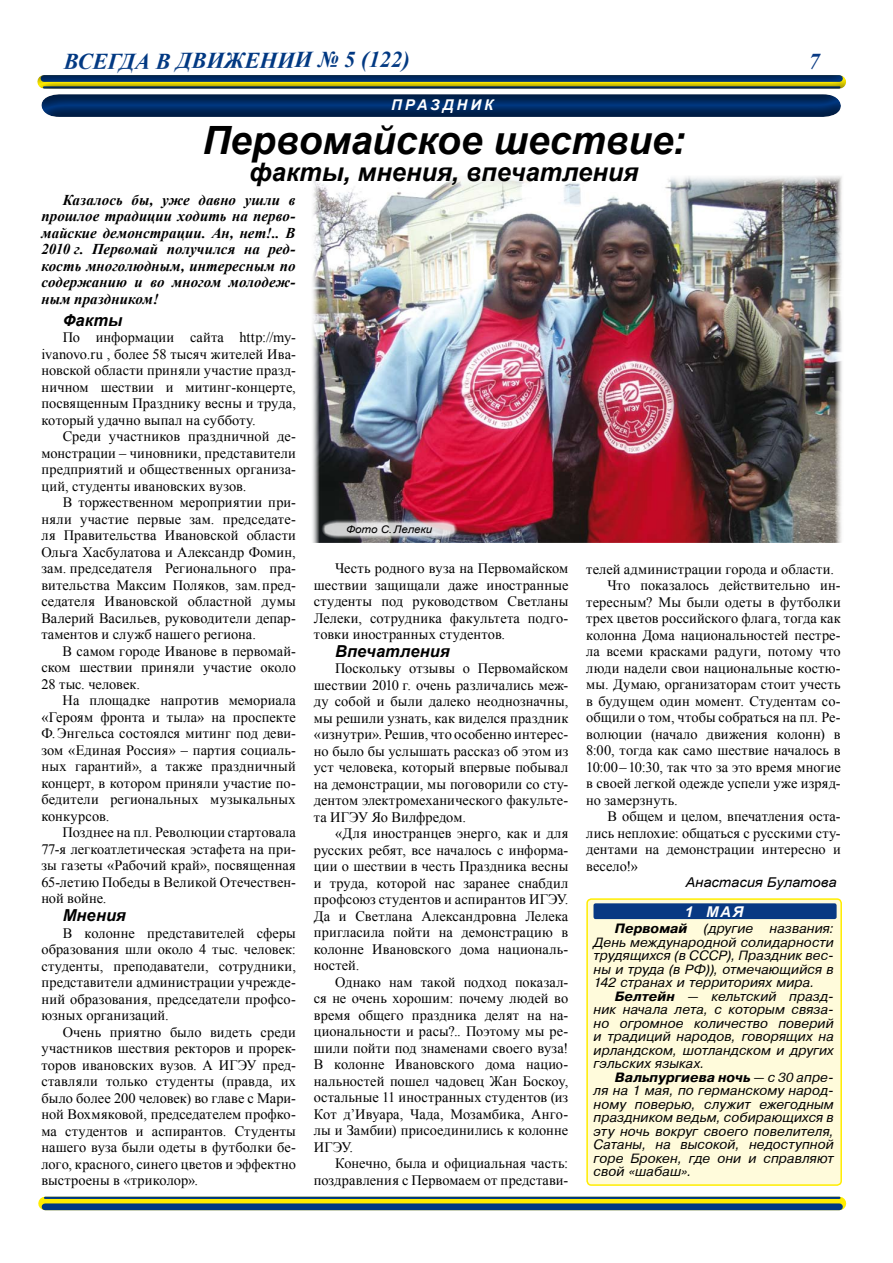
<style>
.page{position:relative;width:893px;height:1263px;background:#fff}
.page>*{position:absolute;margin:0;border:0;box-sizing:border-box;transform-origin:0 0}
.t1{font:italic 700 39px "Arial";letter-spacing:-.005em;color:#000}
.t2{font:italic 700 25.5px "Arial";color:#000}
.t3{font:italic 700 22.5px "Times New Roman";color:#003882}
.t4{font:italic 700 16.5px "Arial";letter-spacing:.005em;color:#000}
.t5{font:italic 700 15px/16.5px "Times New Roman";color:#000;text-align:justify}
.t6{font:italic 700 14.85px "Arial";letter-spacing:.2em;color:#fff}
.t7{font:14.4px/16.5px "Times New Roman";letter-spacing:.005em;color:#000;text-align:justify}
.t8{font:italic 13.5px "Arial";letter-spacing:-.005em;color:#000;scale:1.1 1}
.t9{font:italic 12.75px/13.5px "Pragmatica";letter-spacing:.01em;color:#000;text-align:justify}
.t10{font:italic 700 12.75px "Pragmatica";letter-spacing:.005em;color:#000}
.t11{font:italic 10.5px "Arial";letter-spacing:-.005em;color:#000;scale:1.1 1}
.s1{font-weight:700}
</style>
<div class="page">
<div style="left:45px;top:1197px;width:794px;height:13px;background:#ffed00"></div>
<hr style="left:45px;top:1197px;width:794px;height:2px;background:#003882">
<div style="left:45px;top:1203px;width:794px;height:7px;background:#003882"></div>
<div style="left:22px;top:56px;width:839px;height:52px;background:#000;opacity:.5"></div>
<div style="left:41px;top:93px;width:801px;height:27px;background:#000;opacity:.5"></div>
<div style="left:587px;top:899px;width:254px;height:286px;background:#fffbdb;border-radius:4px"></div>
<div style="left:586px;top:898px;width:256px;height:288px;border:2px solid #ffed00;border-radius:4px"></div>
<div style="left:593px;top:903px;width:244px;height:16px;background:#083983;border-radius:2px"></div>
<img style="left:312px;top:176px;width:530px;height:366px">
<svg style="left:321px;top:519px;width:137px;height:20px;background:#b6abb0"></svg>
<svg style="left:811px;top:56px;width:10px;height:13px"></svg>
<h3 class="t3" style="left:64px;top:48px;width:347px;rotate:-1deg">ВСЕГДА В ДВИЖЕНИИ № 5 (122)</h3>
<p class="t6" style="left:391px;top:95px;width:104px">ПРАЗДНИК</p>
<h1 class="t1" style="left:202px;top:115px;width:485px">Первомайское шествие:</h1>
<h2 class="t2" style="left:249px;top:155px;width:391px">факты, мнения, впечатления</h2>
<p class="t5" style="left:41px;top:191px;width:256px;text-indent:21px">Казалось бы, уже давно ушли в прошлое традиции ходить на перво&shy;майские демонстрации. Ан, нет!.. В 2010 г. Первомай получился на ред&shy;кость многолюдным, интересным по содержанию и во многом молодеж&shy;ным праздником!</p>
<p class="t4" style="left:63px;top:309px;width:61px">Факты</p>
<p class="t7" style="left:41px;top:329px;width:256px;text-indent:21px">По информации сайта http://my&shy;ivanovo.ru , более 58 тысяч жителей Ива&shy;новской области приняли участие празд&shy;ничном шествии и митинг-концерте, посвященным Празднику весны и труда, который удачно выпал на субботу.</p>
<p class="t7" style="left:41px;top:428px;width:256px;text-indent:21px">Среди участников праздничной де&shy;монстрации – чиновники, представители предприятий и общественных организа&shy;ций, студенты ивановских вузов.</p>
<p class="t7" style="left:41px;top:494px;width:256px;text-indent:21px">В торжественном мероприятии при&shy;няли участие первые зам. председате&shy;ля Правительства Ивановской области Ольга Хасбулатова и Александр Фомин, зам. председателя Регионального пра&shy;вительства Максим Поляков, зам.пред&shy;седателя Ивановской областной думы Валерий Васильев, руководители депар&shy;таментов и служб нашего региона.</p>
<p class="t7" style="left:41px;top:642px;width:256px;text-indent:21px">В самом городе Иванове в первомай&shy;ском шествии приняли участие около 28 тыс. человек.</p>
<p class="t7" style="left:41px;top:692px;width:256px;text-indent:21px">На площадке напротив мемориала «Героям фронта и тыла» на проспекте Ф.Энгельса состоялся митинг под деви&shy;зом «Единая Россия» – партия социаль&shy;ных гарантий», а также праздничный концерт, в котором приняли участие по&shy;бедители региональных музыкальных конкурсов.</p>
<p class="t7" style="left:41px;top:824px;width:256px;text-indent:21px">Позднее на пл. Революции стартовала 77-я легкоатлетическая эстафета на при&shy;зы газеты «Рабочий край», посвященная 65-летию Победы в Великой Отечествен&shy;ной войне.</p>
<p class="t4" style="left:63px;top:905px;width:65px">Мнения</p>
<p class="t7" style="left:41px;top:924px;width:256px;text-indent:21px">В колонне представителей сферы образования шли около 4 тыс. человек: студенты, преподаватели, сотрудники, представители администрации учрежде&shy;ний образования, председатели профсо&shy;юзных организаций.</p>
<p class="t7" style="left:41px;top:1023px;width:256px;text-indent:21px">Очень приятно было видеть среди участников шествия ректоров и прорек&shy;торов ивановских вузов. А ИГЭУ пред&shy;ставляли только студенты (правда, их было более 200 человек) во главе с Мари&shy;ной Вохмяковой, председателем профко&shy;ма студентов и аспирантов. Студенты нашего вуза были одеты в футболки бе&shy;лого, красного, синего цветов и эффектно выстроены в «триколор».</p>
<p class="t11" style="left:346px;top:522px;width:80px">Фото С.Лелеки</p>
<p class="t7" style="left:314px;top:560px;width:256px;text-indent:21px">Честь родного вуза на Первомайском шествии защищали даже иностранные студенты под руководством Светланы Лелеки, сотрудника факультета подго&shy;товки иностранных студентов.</p>
<p class="t4" style="left:335px;top:640px;width:116px">Впечатления</p>
<p class="t7" style="left:314px;top:660px;width:256px;text-indent:21px">Поскольку отзывы о Первомайском шествии 2010 г. очень различались меж&shy;ду собой и были далеко неоднозначны, мы решили узнать, как виделся праздник «изнутри». Решив, что особенно интерес&shy;но было бы услышать рассказ об этом из уст человека, который впервые побывал на демонстрации, мы поговорили со сту&shy;дентом электромеханического факульте&shy;та ИГЭУ Яо Вилфредом.</p>
<p class="t7" style="left:314px;top:825px;width:256px;text-indent:21px">«Для иностранцев энерго, как и для русских ребят, все началось с информа&shy;ции о шествии в честь Праздника весны и труда, которой нас заранее снабдил профсоюз студентов и аспирантов ИГЭУ.<br>Да и Светлана Александровна Лелека пригласила пойти на демонстрацию в колонне Ивановского дома националь&shy;ностей.</p>
<p class="t7" style="left:314px;top:973px;width:256px;text-indent:21px">Однако нам такой подход показал&shy;ся не очень хорошим: почему людей во время общего праздника делят на на&shy;циональности и расы?.. Поэтому мы ре&shy;шили пойти под знаменами своего вуза!<br>В колонне Ивановского дома нацио&shy;нальностей пошел чадовец Жан Боскоу, остальные 11 иностранных студентов (из Кот д’Ивуара, Чада, Мозамбика, Анго&shy;лы и Замбии) присоединились к колонне ИГЭУ.</p>
<p class="t7" style="left:314px;top:1155px;width:256px;text-align:right">Конечно, была и официальная часть: поздравления с Первомаем от представи-</p>
<p class="t7" style="left:586px;top:560px;width:249px">телей администрации города и области.</p>
<p class="t7" style="left:607px;top:577px;width:235px">Что показалось действительно ин-</p>
<p class="t7" style="left:586px;top:593px;width:256px">тересным? Мы были одеты в футболки</p>
<p class="t7" style="left:586px;top:610px;width:256px">трех цветов российского флага, тогда как</p>
<p class="t7" style="left:586px;top:626px;width:256px">колонна Дома национальностей пестре-</p>
<p class="t7" style="left:586px;top:643px;width:256px">ла всеми красками радуги, потому что</p>
<p class="t7" style="left:586px;top:659px;width:256px">люди надели свои национальные костю-</p>
<p class="t7" style="left:586px;top:676px;width:256px">мы. Думаю, организаторам стоит учесть</p>
<p class="t7" style="left:586px;top:692px;width:256px">в будущем один момент. Студентам со-</p>
<p class="t7" style="left:586px;top:709px;width:256px">общили о том, чтобы собраться на пл. Ре-</p>
<p class="t7" style="left:586px;top:725px;width:256px">волюции (начало движения колонн) в</p>
<p class="t7" style="left:586px;top:742px;width:256px">8:00, тогда как само шествие началось в</p>
<p class="t7" style="left:586px;top:758px;width:256px">10:00–10:30, так что за это время многие</p>
<p class="t7" style="left:586px;top:775px;width:256px">в своей легкой одежде успели уже изряд-</p>
<p class="t7" style="left:586px;top:791px;width:93px">но замерзнуть.</p>
<p class="t7" style="left:607px;top:808px;width:235px">В общем и целом, впечатления оста-</p>
<p class="t7" style="left:586px;top:824px;width:256px">лись неплохие: общаться с русскими сту-</p>
<p class="t7" style="left:586px;top:841px;width:256px">дентами на демонстрации интересно и</p>
<p class="t7" style="left:586px;top:857px;width:53px">весело!»</p>
<p class="t8" style="left:685px;top:873px;width:139px">Анастасия Булатова</p>
<p class="t6" style="left:685px;top:902px;width:60px">1 МАЯ</p>
<p class="t10" style="left:615px;top:921px;width:74px">Первомай</p>
<p class="t9" style="left:704px;top:922px;width:51px">(другие</p>
<p class="t9" style="left:594px;top:922px;width:242px;text-indent:176px">названия:<br>День международной солидарности трудящихся (в СССР), Праздник вес&shy;ны и труда (в РФ)), отмечающийся в 142 странах и территориях мира.</p>
<p class="t9" style="left:594px;top:989px;width:242px;text-indent:21px"><span class="s1">Белтейн</span> — кельтский празд&shy;ник начала лета, с которым связа&shy;но огромное количество поверий и традиций народов, говорящих на ирландском, шотландском и других гэльских языках.</p>
<p class="t9" style="left:594px;top:1070px;width:242px;text-indent:21px"><span class="s1">Вальпургиева ночь</span> — с 30 апре&shy;ля на 1 мая, по германскому народ&shy;ному поверью, служит ежегодным праздником ведьм, собирающихся в эту ночь вокруг своего повелителя, Сатаны, на высокой, недоступной горе Брокен, где они и справляют свой «шабаш».</p>
</div>
